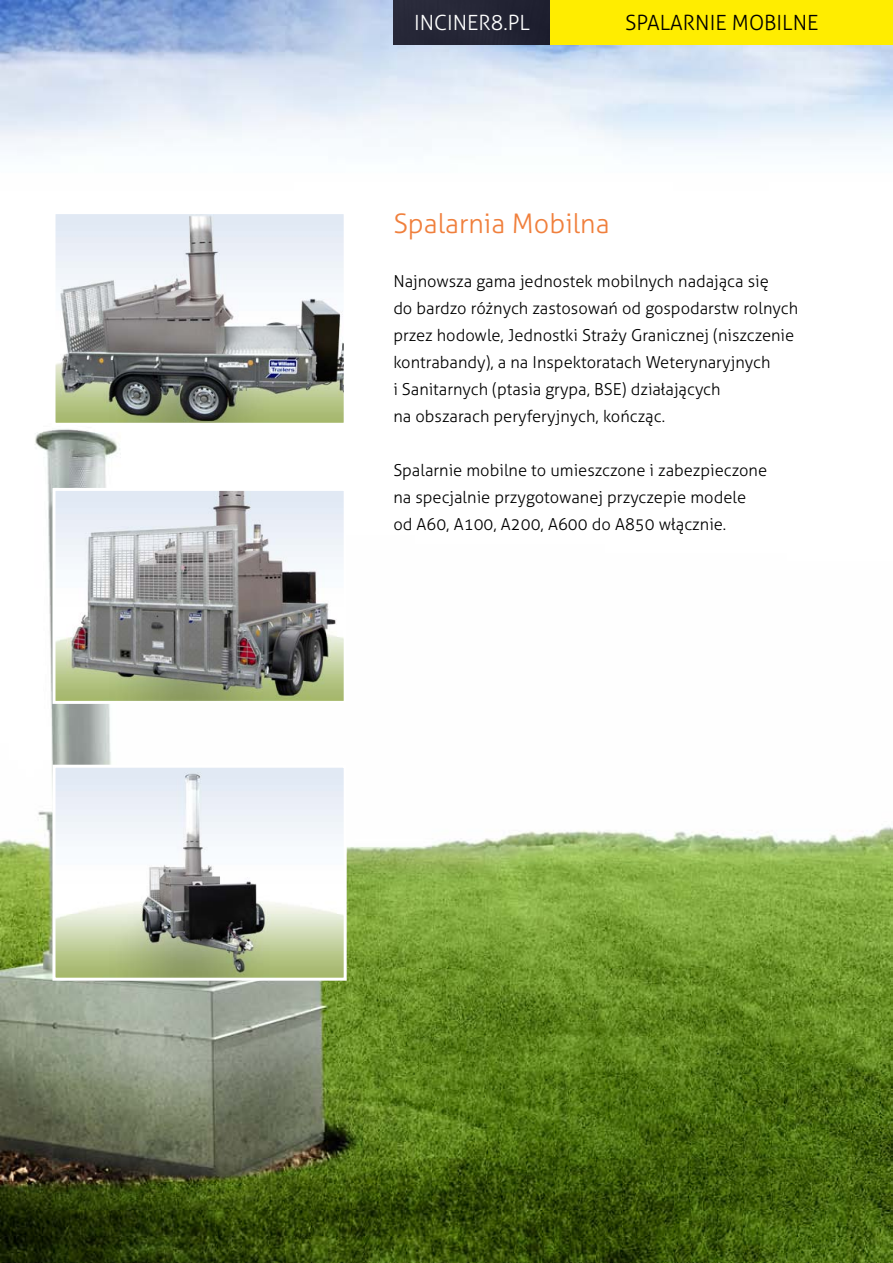
<style>
.page{position:relative;width:893px;height:1263px;background:#fff}
.page>*{position:absolute;margin:0;border:0;box-sizing:border-box;transform-origin:0 0}
.t1{font:300 27px "Aller";color:#f07f3c}
.t2{font:300 21px "Aller";color:#000}
.t3{font:300 21px "Aller";color:#fff}
.t4{font:300 16.5px/27px "Aller";color:#000}
</style>
<div class="page">
<img style="left:0;top:0;width:893px;height:1263px">
<div style="left:393px;top:0;width:158px;height:45px;background:#252636"></div>
<div style="left:551px;top:0;width:342px;height:45px;background:#ffed00"></div>
<img style="left:56px;top:769px;width:287px;height:208px">
<div style="left:52px;top:765px;width:295px;height:216px;border:3px solid #fff"></div>
<img style="left:56px;top:215px;width:287px;height:207px">
<div style="left:52px;top:211px;width:295px;height:215px;border:3px solid #fff"></div>
<img style="left:56px;top:492px;width:287px;height:208px">
<div style="left:52px;top:488px;width:295px;height:216px;border:3px solid #fff"></div>
<p class="t3" style="left:414px;top:10px;width:105px">INCINER8.PL</p>
<p class="t2" style="left:625px;top:10px;width:192px">SPALARNIE MOBI LNE</p>
<h1 class="t1" style="left:393px;top:207px;width:218px">Spalarnia Mobilna</h1>
<p class="t4" style="left:393px;top:267px;width:406px">Najnowsza gama jednostek mobilnych nadająca się<br>do bardzo różnych zastosowań od gospodarstw rolnych przez hodowle, Jednostki Straży Granicznej (niszczenie kontrabandy), a na I nspektoratach Weterynaryjnych<br>i Sanitarnych (ptasia grypa, BSE) działających<br>na obszarach peryferyjnych, kończąc.</p>
<p class="t4" style="left:393px;top:456px;width:375px">Spalarnie mobilne to umieszczone i zabezpieczone na specjalnie przygotowanej przyczepie modele od A60, A100, A200, A600 do A850 włącznie.</p>
</div>
